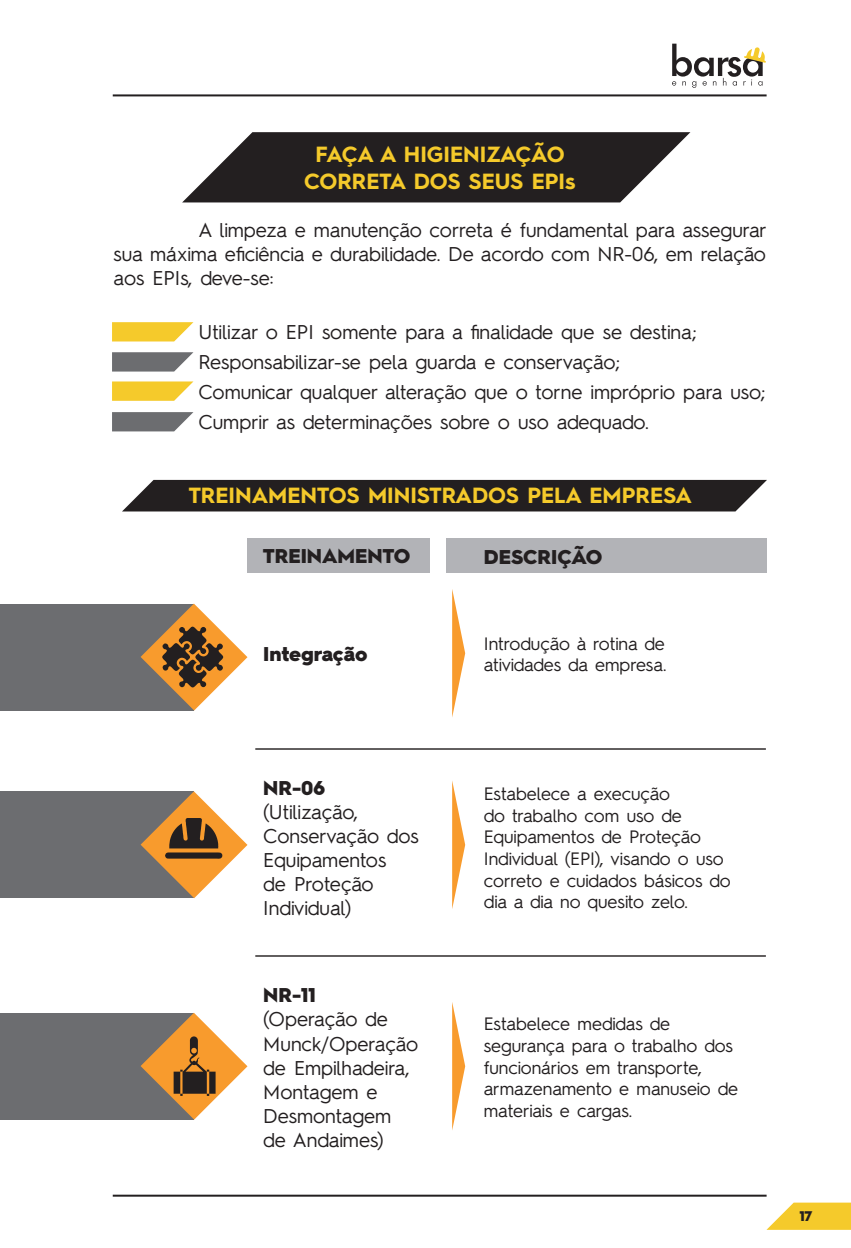
<style>
.page{position:relative;width:851px;height:1248px;background:#fff}
.page>*{position:absolute;margin:0;border:0;box-sizing:border-box;transform-origin:0 0}
.t1{font:700 22px/26.4px "Hurme Geometric Sans 2";color:#f5ca2b;text-align:center}
.t2{font:20px/24px "Hurme Geometric Sans 2";color:#231f20}
.t3{font:900 20px "Hurme Geometric Sans 2";color:#231f20}
.t4{font:18px/21.6px "Hurme Geometric Sans 2";color:#231f20}
.t5{font:900 14px "Hurme Geometric Sans 2";color:#231f20}
</style>
<div class="page">
<div style="left:247px;top:539px;width:182px;height:34px;background:#b2b3b7"></div>
<div style="left:446px;top:539px;width:320px;height:34px;background:#b2b3b7"></div>
<svg style="left:182px;top:132px;width:508px;height:70px;background:#413e3f"></svg>
<svg style="left:112px;top:322px;width:81px;height:19px;background:#f6d044"></svg>
<svg style="left:112px;top:352px;width:81px;height:19px;background:#7d7e81"></svg>
<svg style="left:112px;top:381px;width:81px;height:20px;background:#f6d149"></svg>
<svg style="left:112px;top:412px;width:81px;height:19px;background:#7d7e80"></svg>
<div style="left:122px;top:480px;width:644px;height:31px;background:#231f20"></div>
<div style="left:0;top:603px;width:193px;height:107px;background:#6c6d70"></div>
<div style="left:0;top:791px;width:193px;height:107px;background:#6c6d70"></div>
<div style="left:0;top:1012px;width:193px;height:107px;background:#6c6d70"></div>
<svg style="left:452px;top:589px;width:13px;height:128px"></svg>
<svg style="left:452px;top:781px;width:13px;height:128px"></svg>
<svg style="left:452px;top:1002px;width:13px;height:128px"></svg>
<hr style="left:255px;top:748px;width:510px;height:1px;background:#231f20">
<hr style="left:255px;top:955px;width:510px;height:1px;background:#231f20">
<svg style="left:140px;top:603px;width:107px;height:107px"></svg>
<svg style="left:140px;top:791px;width:107px;height:107px"></svg>
<svg style="left:140px;top:1012px;width:107px;height:107px"></svg>
<svg style="left:767px;top:1202px;width:83px;height:27px"></svg>
<hr style="left:113px;top:94px;width:653px;height:2px;background:#231f20">
<hr style="left:113px;top:1194px;width:653px;height:2px;background:#231f20">
<svg style="left:672px;top:44px;width:93px;height:44px"></svg>
<p class="t1" style="left:304px;top:140px;width:273px">FAÇA A HIGIENIZAÇÃO<br>CORRETA DOS SEUS EPIs</p>
<p class="t2" style="left:113px;top:216px;width:654px;text-align:justify;text-indent:85px">A limpeza e manutenção correta é fundamental para assegurar sua máxima eficiência e durabilidade. De acordo com NR-06, em relação aos EPIs, deve-se:</p>
<p class="t2" style="left:198px;top:315px;width:568px;line-height:30px">Utilizar o EPI somente para a finalidade que se destina; Responsabilizar-se pela guarda e conservação;<br>Comunicar qualquer alteração que o torne impróprio para uso; Cumprir as determinações sobre o uso adequado.</p>
<p class="t1" style="left:189px;top:481px;width:505px">TREINAMENTOS MINISTRADOS PELA EMPRESA</p>
<p class="t3" style="left:263px;top:541px;width:149px">TREINAMENTO</p>
<p class="t3" style="left:484px;top:543px;width:120px">DESCRIÇÃO</p>
<p class="t3" style="left:263px;top:640px;width:106px">Integração</p>
<p class="t4" style="left:484px;top:631px;width:184px">Introdução à rotina de atividades da empresa.</p>
<p class="t3" style="left:263px;top:774px;width:63px">NR-06</p>
<p class="t2" style="left:263px;top:798px;width:157px">(Utilização,<br>Conservação dos<br>Equipamentos<br>de Proteção<br>Individual)</p>
<p class="t4" style="left:484px;top:781px;width:248px">Estabelece a execução<br>do trabalho com uso de<br>Equipamentos de Proteção<br>Individual (EPI), visando o uso correto e cuidados básicos do dia a dia no quesito zelo.</p>
<p class="t3" style="left:263px;top:981px;width:54px">NR-11</p>
<p class="t2" style="left:263px;top:1006px;width:156px">(Operação de<br>Munck/Operação de Empilhadeira,<br>Montagem e<br>Desmontagem de Andaimes)</p>
<p class="t4" style="left:484px;top:1012px;width:255px">Estabelece medidas de segurança para o trabalho dos funcionários em transporte, armazenamento e manuseio de materiais e cargas.</p>
<p class="t5" style="left:799px;top:1206px;width:14px">17</p>
</div>
